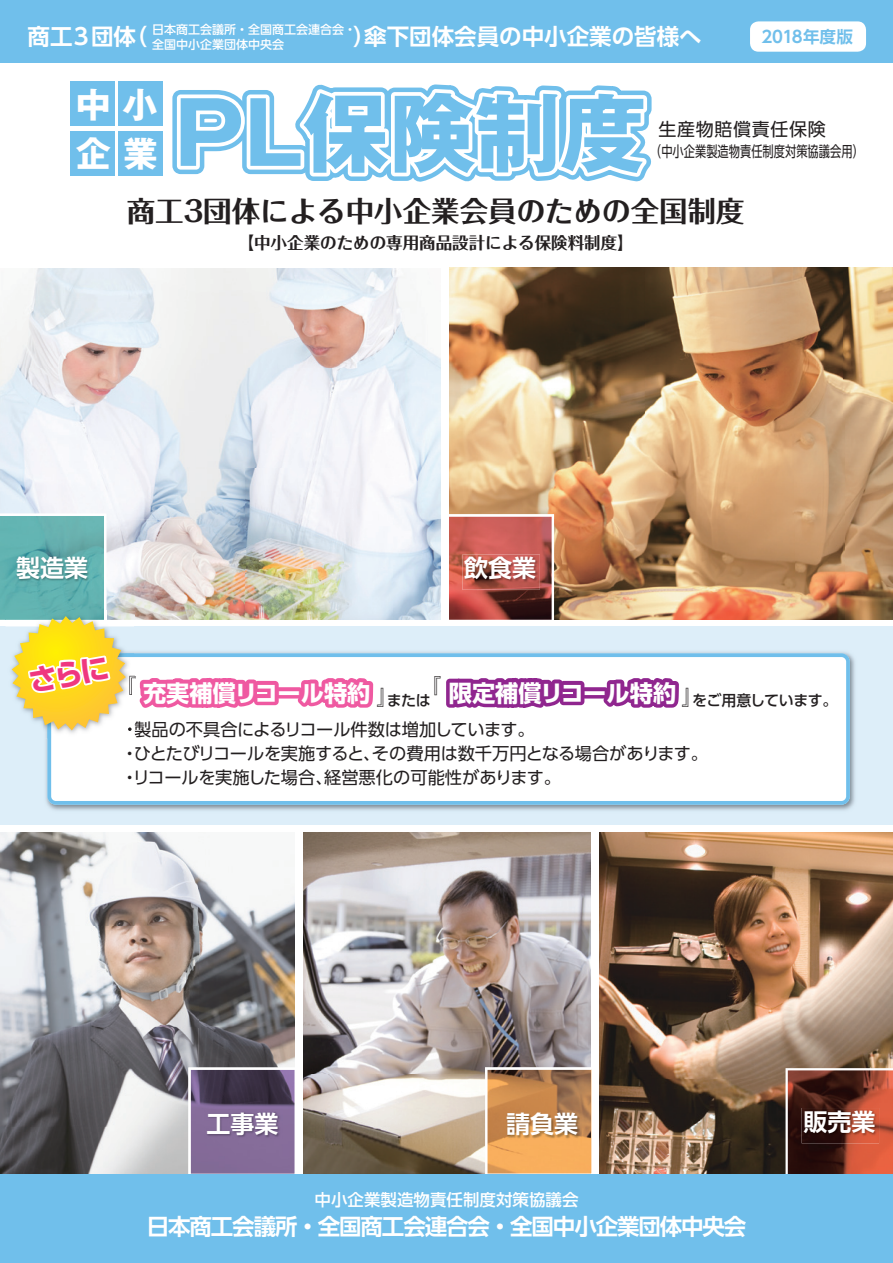
<style>
.page{position:relative;width:893px;height:1263px;background:#fff}
.page>*{position:absolute;margin:0;border:0;box-sizing:border-box;transform-origin:0 0}
.t1{font:700 85.8px "Gothic MB101 Pro";color:#70bfeb}
.t2{font:700 34.8px/48.4px "Gothic MB101 Pro";color:#fff}
.t3{font:700 28.5px "Folk Pro";color:#231f20}
.t4{font:700 24px "UD Shin Go Pro De";color:#fff}
.t5{font:700 23.25px "UD Shin Go Pro";color:#fff}
.t6{font:700 22.5px "UD Shin Go Pro De";letter-spacing:-.05em;color:#fff}
.t7{font:700 22.5px "UD Shin Go Pro De";color:#fff}
.t8{font:700 21px "UD Shin Go Pro";color:#ef59a1}
.t9{font:18px "UD Shin Go Pro";letter-spacing:.04em;color:#231f20}
.t10{font:17.25px/24px "UD Shin Go Pro";letter-spacing:-.015em;color:#231f20}
.t11{font:700 16.5px "Folk Pro";color:#231f20}
.t12{font:500 16.5px "UD Shin Go Pro";color:#fff}
.t13{font:700 16.5px "UD Shin Go Pro De";color:#70bfeb}
.t14{font:15px "UD Shin Go Pro";color:#231f20;scale:.75 1}
.t15{font:500 12px/14.4px "UD Shin Go Pro";color:#fff}
.s1{color:#231f20}
</style>
<div class="page">
<img style="left:0;top:268px;width:393px;height:201px">
<img style="left:393px;top:268px;width:48px;height:352px">
<img style="left:0;top:469px;width:246px;height:50px">
<img style="left:246px;top:469px;width:148px;height:151px">
<img style="left:126px;top:519px;width:120px;height:101px">
<img style="left:0;top:832px;width:198px;height:295px">
<img style="left:198px;top:873px;width:97px;height:194px">
<img style="left:0;top:1127px;width:188px;height:47px">
<img style="left:599px;top:832px;width:244px;height:247px">
<img style="left:843px;top:832px;width:50px;height:236px">
<img style="left:599px;top:1079px;width:186px;height:95px">
<img style="left:449px;top:268px;width:395px;height:150px">
<img style="left:844px;top:268px;width:49px;height:352px">
<img style="left:449px;top:418px;width:345px;height:101px">
<img style="left:794px;top:418px;width:50px;height:202px">
<img style="left:554px;top:519px;width:240px;height:101px">
<img style="left:303px;top:832px;width:288px;height:242px">
<img style="left:303px;top:1074px;width:182px;height:100px">
<svg style="left:188px;top:1067px;width:107px;height:107px;background:#736183"></svg>
<svg style="left:785px;top:1068px;width:108px;height:106px;background:#7b3c2f"></svg>
<img style="left:205px;top:1110px;width:77px;height:35px">
<img style="left:802px;top:1108px;width:77px;height:35px">
<svg style="left:449px;top:514px;width:105px;height:106px;background:#ae5751"></svg>
<svg style="left:485px;top:1067px;width:107px;height:107px;background:#d0975f"></svg>
<img style="left:504px;top:1110px;width:78px;height:36px">
<img style="left:462px;top:554px;width:78px;height:36px">
<div style="left:0;top:0;width:893px;height:63px;background:#70bfeb"></div>
<div style="left:0;top:627px;width:893px;height:198px;background:#ddeef9"></div>
<svg style="left:172px;top:84px;width:480px;height:98px"></svg>
<div style="left:750px;top:21px;width:116px;height:31px;background:#fff;border-radius:9px"></div>
<div style="left:70px;top:82px;width:45px;height:44px;background:#70bfeb"></div>
<div style="left:118px;top:82px;width:45px;height:44px;background:#70bfeb"></div>
<div style="left:70px;top:131px;width:45px;height:45px;background:#70bfeb"></div>
<div style="left:118px;top:131px;width:45px;height:45px;background:#70bfeb"></div>
<div style="left:0;top:1174px;width:893px;height:89px;background:#70bfeb"></div>
<img style="left:46px;top:652px;width:809px;height:159px">
<svg style="left:47px;top:653px;width:803px;height:152px;background:#f5fafd"></svg>
<svg style="left:446px;top:677px;width:233px;height:31px;background:#a34ca2"></svg>
<svg style="left:140px;top:677px;width:233px;height:31px;background:#f176b1"></svg>
<img style="left:126px;top:610px;width:8px;height:10px">
<img style="left:47px;top:653px;width:87px;height:85px">
<img style="left:128px;top:721px;width:6px;height:16px">
<img style="left:129px;top:676px;width:5px;height:19px">
<svg style="left:0;top:514px;width:126px;height:216px"></svg>
<p class="t15" style="left:152px;top:22px;width:205px">日本商工会議所・全国商工会連合会・全国中小企業団体中央会</p>
<h3 class="t7" style="left:353px;top:18px;width:350px">）傘下団体会員の中小企業の皆様へ</h3>
<p class="t13" style="left:761px;top:23px;width:93px">2018年度版</p>
<h2 class="t2" style="left:76px;top:76px;width:84px">中小企業</h2>
<h3 class="t6" style="left:28px;top:18px;width:301px">商工3団体（　　　　　　　　</h3>
<h1 class="t1" style="left:175px;top:62px;width:473px">PL保険制度</h1>
<p class="t9" style="left:658px;top:114px;width:169px">生産物賠償責任保険</p>
<p class="t14" style="left:650px;top:139px;width:287px">（中小企業製造物責任制度対策協議会用）</p>
<h3 class="t3" style="left:127px;top:187px;width:620px">商工3団体による中小企業会員のための全国制度</h3>
<p class="t11" style="left:238px;top:229px;width:397px">【中小企業のための専用商品設計による保険料制度】</p>
<h3 class="t4" style="left:16px;top:549px;width:73px">製造業</h3>
<h3 class="t4" style="left:464px;top:549px;width:73px">飲食業</h3>
<p class="t8" style="left:115px;top:676px;width:317px"><sup>『</sup>　　　　　　　　　　　 <span class="s1">』</span><sub>または</sub></p>
<h3 class="t5" style="left:143px;top:674px;width:229px">充実補償リコール特約</h3>
<p class="t8" style="left:420px;top:676px;width:253px"><sup>『</sup>　　　　　　　　　　　</p>
<h3 class="t5" style="left:449px;top:674px;width:390px">限定補償リコール特約<sub>』</sub><sub>をご用意しています。</sub></h3>
<p class="t10" style="left:121px;top:717px;width:588px">・製品の不具合によるリコール件数は増加しています。<br>・ひとたびリコールを実施すると、その費用は数千万円となる場合があります。・リコールを実施した場合、経営悪化の可能性があります。</p>
<h3 class="t4" style="left:207px;top:1104px;width:73px">工事業</h3>
<h3 class="t4" style="left:506px;top:1105px;width:73px">請負業</h3>
<h3 class="t4" style="left:803px;top:1102px;width:73px">販売業</h3>
<p class="t12" style="left:315px;top:1186px;width:265px">中小企業製造物責任制度対策協議会</p>
<h3 class="t6" style="left:147px;top:1208px;width:601px">日本商工会議所・全国商工会連合会・全国中小企業団体中央会</h3>
</div>
